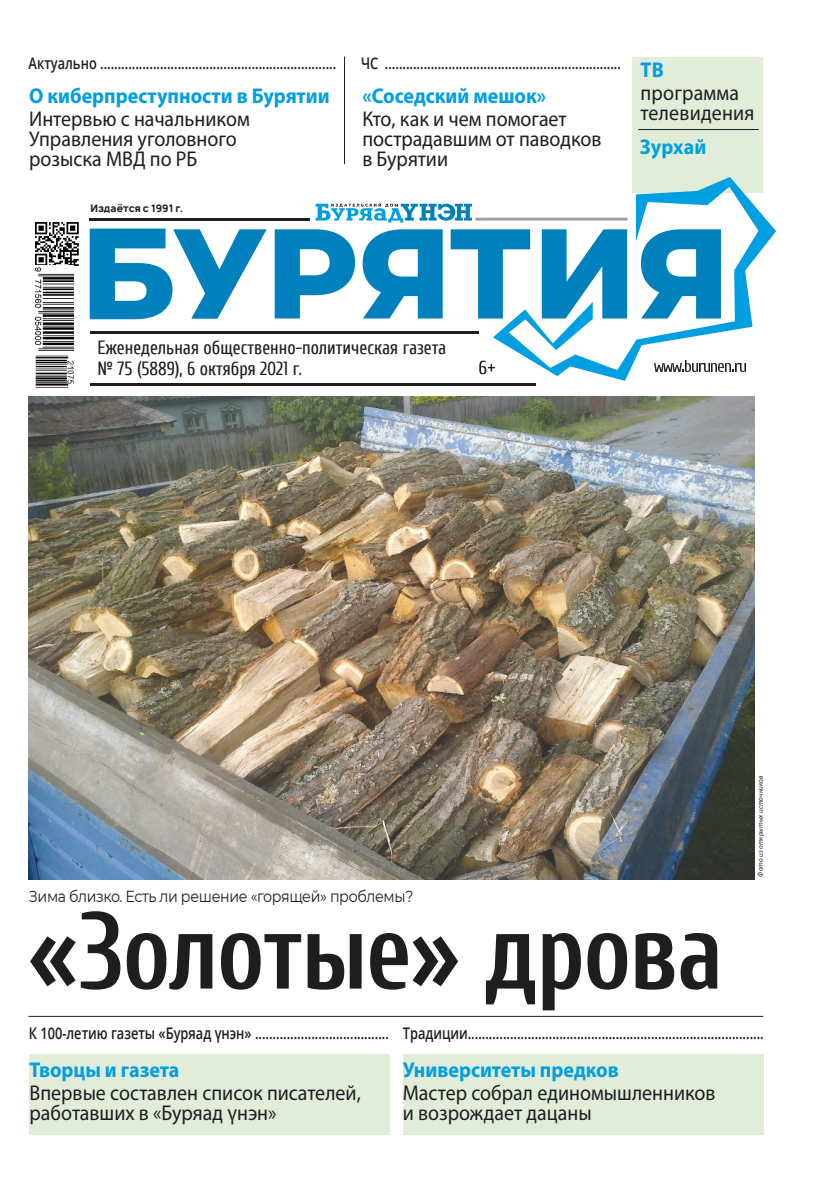
<style>
.page{position:relative;width:820px;height:1191px;background:#fff}
.page>*{position:absolute;margin:0;border:0;box-sizing:border-box;transform-origin:0 0}
.t1{font:700 108.9px "Cuprum";letter-spacing:-.01em;color:#1d1e1f;scale:.91 1}
.t2{font:21.4px/20px "Myriad Pro";color:#1d1e1f;scale:.93 1}
.t3{font:700 21.4px "Myriad Pro";color:#009fe2;scale:.93 1}
.t4{font:19.1px/21px "Cuprum";color:#1d1e1f;scale:.94 1}
.t5{font:600 16px "Open Sans";color:#1d1e1f;scale:.8 1}
.t6{font:16px "Open Sans Semibold 2";color:#1d1e1f;scale:.8 1}
.t7{font:16px "Montserrat";letter-spacing:-.025em;color:#1d1e1f;scale:.89 1}
.t8{font:800 10px "Manrope";color:#1d1e1f}
.t9{font:italic 7px "Myriad Pro";letter-spacing:.01em;color:#1d1e1f}
.s1{font-family:"Open Sans";font-weight:600}
.s2{font-family:"PT Sans"}
</style>
<div class="page">
<div style="left:632px;top:57px;width:130px;height:136px;background:#e2edd9"></div>
<img style="left:35px;top:222px;width:44px;height:44px">
<hr style="left:344px;top:57px;width:1px;height:107px;background:#1d1e1f">
<div style="left:29px;top:1054px;width:360px;height:80px;background:#e2edd9"></div>
<div style="left:402px;top:1054px;width:361px;height:80px;background:#e2edd9"></div>
<img style="left:35px;top:355px;width:39px;height:33px">
<svg style="left:479px;top:361px;width:13px;height:13px"></svg>
<hr style="left:90px;top:331px;width:389px;height:3px;background:#1d1e1f">
<hr style="left:90px;top:383px;width:445px;height:3px;background:#1d1e1f">
<hr style="left:28px;top:1016px;width:735px;height:1px;background:#1d1e1f">
<img style="left:35px;top:265px;width:38px;height:86px">
<hr style="left:638px;top:129px;width:120px;height:1px;background:#1d1e1f">
<hr style="left:90px;top:218px;width:220px;height:2px;background:#1d1e1f">
<svg style="left:315px;top:203px;width:177px;height:20px"></svg>
<svg style="left:90px;top:229px;width:176px;height:90px"></svg>
<svg style="left:274px;top:229px;width:81px;height:89px"></svg>
<svg style="left:362px;top:229px;width:80px;height:89px"></svg>
<svg style="left:450px;top:229px;width:42px;height:89px"></svg>
<svg style="left:492px;top:177px;width:283px;height:204px"></svg>
<img style="left:29px;top:397px;width:725px;height:482px">
<p class="t6" style="left:29px;top:53px;width:386px"><span class="s1">Актуально</span> ...................................................................</p>
<p class="t6" style="left:361px;top:52px;width:326px"><span class="s1">ЧС</span> ...................................................................</p>
<p class="t3" style="left:29px;top:82px;width:324px">О киберпреступности в Бурятии</p>
<p class="t2" style="left:29px;top:108px;width:238px">Интервью с начальником<br>Управления уголовного розыска МВД по РБ</p>
<p class="t8" style="left:90px;top:201px;width:94px">Издаётся с 1991 г.</p>
<p class="t3" style="left:362px;top:82px;width:199px">«Соседский мешок»</p>
<p class="t2" style="left:362px;top:108px;width:258px">Кто, как и чем помогает пострадавшим от паводков в Бурятии</p>
<p class="t3" style="left:640px;top:56px;width:26px">ТВ</p>
<p class="t2" style="left:640px;top:82px;width:124px">программа телевидения</p>
<p class="t3" style="left:639px;top:132px;width:73px">Зурхай</p>
<p class="t4" style="left:97px;top:337px;width:372px">Еженедельная общественно-политическая газета № 75 (5889), 6 октября 2021 г.</p>
<p class="t7" style="left:29px;top:885px;width:433px">Зима близко. Есть ли решение «горящей» проблемы?</p>
<p class="t9" style="left:755px;top:876px;width:102px;rotate:-90deg">Фото из открытых источников</p>
<h1 class="t1" style="left:28px;top:891px;width:765px">«Золотые» дрова</h1>
<p class="t5" style="left:29px;top:1021px;width:451px">К 100-летию газеты «Буряад үнэн» ......................................</p>
<p class="t3" style="left:30px;top:1055px;width:162px">Творцы и газета</p>
<p class="t2" style="left:30px;top:1082px;width:357px">Впервые составлен список писателей, работавших в «Буряад <span class="s2">ү</span>нэн»</p>
<p class="t5" style="left:402px;top:1021px;width:452px">Традиции....................................................................................</p>
<p class="t3" style="left:402px;top:1055px;width:234px">Университеты предков</p>
<p class="t2" style="left:402px;top:1082px;width:338px">Мастер собрал единомышленников и возрождает дацаны</p>
</div>
